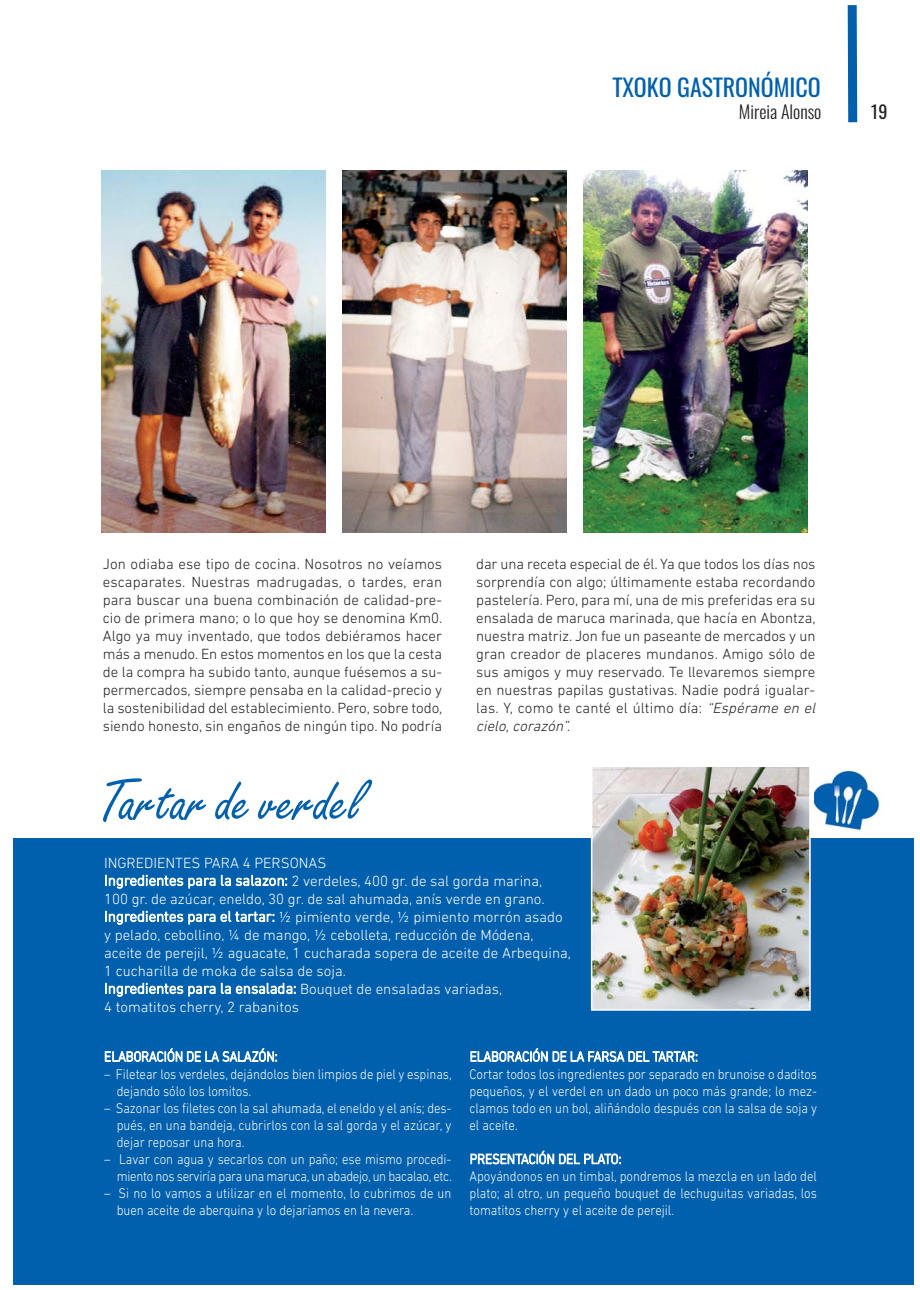
<style>
.page{position:relative;width:920px;height:1290px;background:#fff}
.page>*{position:absolute;margin:0;border:0;box-sizing:border-box;transform-origin:0 0}
.t1{font:60px "Freestyle Script";color:#0060ae}
.t2{font:24px "Oswald";color:#0060ae}
.t3{font:300 18px "Oswald";color:#231f20}
.t4{font:18px "Oswald";color:#231f20}
.t5{font:300 15px/18px "DIN Next LT Pro";color:#231f20;text-align:justify}
.t6{font:300 15px/18px "DIN Next LT Pro";color:#fff}
.t7{font:300 14.25px/17.1px "DIN Next LT Pro";color:#fff;scale:.9 1}
.t8{font:300 14.25px/17.1px "DIN Next LT Pro";letter-spacing:-.02em;color:#fff;text-align:right;scale:.9 1}
.s1{font-style:italic}
</style>
<div class="page">
<svg style="left:847px;top:5px;width:11px;height:118px"></svg>
<img style="left:101px;top:171px;width:224px;height:361px">
<img style="left:342px;top:171px;width:224px;height:361px">
<img style="left:583px;top:171px;width:224px;height:361px">
<div style="left:14px;top:838px;width:900px;height:447px;background:#0060ae"></div>
<img style="left:815px;top:770px;width:69px;height:61px">
<img style="left:594px;top:769px;width:214px;height:239px">
<div style="left:591px;top:766px;width:220px;height:245px;border:2px solid #fff"></div>
<h2 class="t2" style="left:613px;top:77px;width:209px">TXOKO GASTRONÓMICO</h2>
<p class="t3" style="left:739px;top:104px;width:84px">Mireia Alonso</p>
<p class="t4" style="left:870px;top:105px;width:19px">19</p>
<p class="t5" style="left:103px;top:556px;width:341px">Jon odiaba ese tipo de cocina. Nosotros no veíamos escaparates. Nuestras madrugadas, o tardes, eran para buscar una buena combinación de calidad-pre&shy;cio de primera mano; o lo que hoy se denomina Km0.<br>Algo ya muy inventado, que todos debiéramos hacer más a menudo. En estos momentos en los que la cesta de la compra ha subido tanto, aunque fuésemos a su&shy;permercados, siempre pensaba en la calidad-precio y la sostenibilidad del establecimiento. Pero, sobre todo, siendo honesto, sin engaños de ningún tipo. No podría</p>
<p class="t5" style="left:476px;top:556px;width:344px;text-align:left">dar una receta especial de él. Ya que todos los días nos sorprendía con algo; últimamente estaba recordando pastelería. Pero, para mí, una de mis preferidas era su ensalada de maruca marinada, que hacía en Abontza, nuestra matriz. Jon fue un paseante de mercados y un gran creador de placeres mundanos. Amigo sólo de sus amigos y muy reservado. Te llevaremos siempre en nuestras papilas gustativas. Nadie podrá igualar&shy;las. Y, como te canté el último día: <span class="s1">“Espérame en el cielo,corazón”.</span></p>
<h1 class="t1" style="left:99px;top:765px;width:263px">Tartar de verdel</h1>
<p class="t6" style="left:104px;top:855px;width:468px">INGREDIENTES PARA 4 PERSONAS<br>Ingredientes para la salazon: 2 verdeles, 400 gr. de sal gorda marina,<br>100 gr. de azúcar, eneldo, 30 gr. de sal ahumada, anís verde en grano.<br>Ingredientes para el tartar: ½ pimiento verde, ½ pimiento morrón asado y pelado, cebollino, ¼ de mango, ½ cebolleta, reducción de Módena, aceite de perejil, ½ aguacate, 1 cucharada sopera de aceite de Arbequina, 1 cucharilla de moka de salsa de soja.<br>Ingredientes para la ensalada: Bouquet de ensaladas variadas,<br>4 tomatitos cherry, 2 rabanitos</p>
<p class="t7" style="left:104px;top:1049px;width:194px">ELABORACIÓN DE LA SALAZÓN:</p>
<p class="t7" style="left:117px;top:1066px;width:374px;text-indent:-13px">– Filetear los verdeles, dejándolos bien limpios de piel y espinas, dejando sólo los lomitos.</p>
<p class="t7" style="left:117px;top:1101px;width:373px;text-align:justify;text-indent:-13px">– Sazonar los filetes con la sal ahumada, el eneldo y el anís; des&shy;pués, en una bandeja, cubrirlos con la sal gorda y el azúcar, y dejar reposar una hora.</p>
<p class="t8" style="left:104px;top:1152px;width:388px">– Lavar con agua y secarlos con un paño; ese mismo procedi&shy;miento nos serviría para una maruca, un abadejo, un bacalao, etc.</p>
<p class="t7" style="left:117px;top:1186px;width:373px;text-indent:-13px">– Si no lo vamos a utilizar en el momento, lo cubrimos de un buen aceite de aberquina y lo dejaríamos en la nevera.</p>
<p class="t7" style="left:469px;top:1049px;width:388px">ELABORACIÓN DE LA FARSA DEL TARTAR:<br>Cortar todos los ingredientes por separado en brunoise o daditos pequeños, y el verdel en un dado un poco más grande; lo mez&shy;clamos todo en un bol, aliñándolo después con la salsa de soja y el aceite.</p>
<p class="t7" style="left:469px;top:1152px;width:387px">PRESENTACIÓN DEL PLATO:<br>Apoyándonos en un timbal, pondremos la mezcla en un lado del plato; al otro, un pequeño bouquet de lechuguitas variadas, los tomatitos cherry y el aceite de perejil.</p>
</div>
